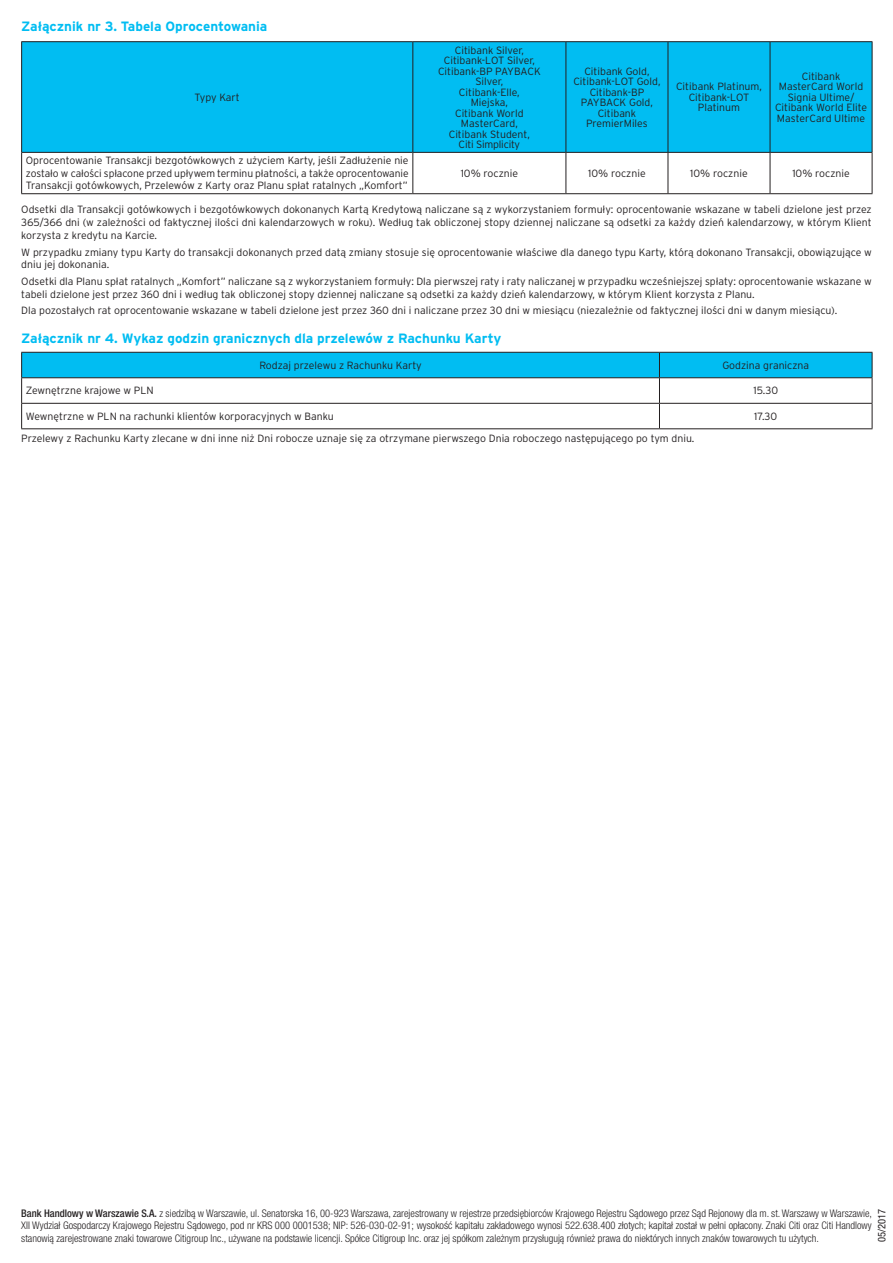
<style>
.page{position:relative;width:893px;height:1263px;background:#fff}
.page>*{position:absolute;margin:0;border:0;box-sizing:border-box;transform-origin:0 0}
.t1{font:700 13.5px "Interstate Pl";color:#01bdf2}
.t2{font:300 10.5px/10.5px "Interstate Pl";color:#231f20;text-align:center}
.t3{font:300 condensed 10.5px/12.6px "Helvetica Neue LT Pro";color:#231f20;text-align:justify}
.t4{font:10.5px "Helvetica Neue Pl Condensed";color:#231f20}
.s1{font-weight:500}
</style>
<div class="page">
<div style="left:22px;top:42px;width:850px;height:110px;background:#01bdf2"></div>
<hr style="left:21px;top:41px;width:392px;height:1px;background:#231f20">
<hr style="left:21px;top:42px;width:1px;height:110px;background:#231f20">
<hr style="left:413px;top:41px;width:153px;height:1px;background:#231f20">
<hr style="left:412px;top:42px;width:1px;height:110px;background:#231f20">
<hr style="left:566px;top:41px;width:102px;height:1px;background:#231f20">
<hr style="left:566px;top:42px;width:1px;height:110px;background:#231f20">
<hr style="left:668px;top:41px;width:102px;height:1px;background:#231f20">
<hr style="left:668px;top:42px;width:1px;height:110px;background:#231f20">
<hr style="left:770px;top:41px;width:102px;height:1px;background:#231f20">
<hr style="left:770px;top:42px;width:1px;height:110px;background:#231f20">
<hr style="left:872px;top:42px;width:1px;height:110px;background:#231f20">
<hr style="left:21px;top:152px;width:392px;height:1px;background:#231f20">
<hr style="left:21px;top:153px;width:1px;height:40px;background:#231f20">
<hr style="left:413px;top:152px;width:153px;height:1px;background:#231f20">
<hr style="left:412px;top:153px;width:1px;height:40px;background:#231f20">
<hr style="left:566px;top:152px;width:102px;height:1px;background:#231f20">
<hr style="left:566px;top:153px;width:1px;height:40px;background:#231f20">
<hr style="left:668px;top:152px;width:102px;height:1px;background:#231f20">
<hr style="left:668px;top:153px;width:1px;height:40px;background:#231f20">
<hr style="left:770px;top:152px;width:102px;height:1px;background:#231f20">
<hr style="left:770px;top:153px;width:1px;height:40px;background:#231f20">
<hr style="left:872px;top:153px;width:1px;height:40px;background:#231f20">
<hr style="left:21px;top:193px;width:392px;height:1px;background:#231f20">
<hr style="left:413px;top:193px;width:153px;height:1px;background:#231f20">
<hr style="left:566px;top:193px;width:102px;height:1px;background:#231f20">
<hr style="left:668px;top:193px;width:102px;height:1px;background:#231f20">
<hr style="left:770px;top:193px;width:102px;height:1px;background:#231f20">
<hr style="left:659px;top:428px;width:213px;height:1px;background:#231f20">
<svg style="left:21px;top:352px;width:852px;height:76px"></svg>
<hr style="left:21px;top:428px;width:638px;height:1px;background:#231f20">
<p class="t1" style="left:21px;top:19px;width:248px">Załącznik nr 3. Tabela Oprocentowania</p>
<p class="t2" style="left:195px;top:92px;width:47px">Typy Kart</p>
<p class="t2" style="left:438px;top:45px;width:104px">Citibank Silver,<br>Citibank-LOT Silver,<br>Citibank-BP PAYBACK<br>Silver,<br>Citibank-Elle,<br>Miejska,<br>Citibank World<br>MasterCard,<br>Citibank Student,<br>Citi Simplicity</p>
<p class="t2" style="left:573px;top:66px;width:89px">Citibank Gold,<br>Citibank-LOT Gold,<br>Citibank-BP<br>PAYBACK Gold,<br>Citibank<br>PremierMiles</p>
<p class="t2" style="left:676px;top:81px;width:87px">Citibank Platinum,<br>Citibank-LOT<br>Platinum</p>
<p class="t2" style="left:775px;top:71px;width:94px">Citibank<br>MasterCard World<br>Signia Ultime/<br>Citibank World Elite<br>MasterCard Ultime</p>
<p class="t2" style="left:26px;top:154px;width:384px;line-height:12.6px;text-align:justify">Oprocentowanie Transakcji bezgotówkowych z użyciem Karty, jeśli Zadłużenie nie zostało w całości spłacone przed upływem terminu płatności, a także oprocentowanie Transakcji gotówkowych, Przelewów z Karty oraz Planu spłat ratalnych „Komfort”</p>
<p class="t2" style="left:461px;top:168px;width:59px">10% rocznie</p>
<p class="t2" style="left:588px;top:168px;width:59px">10% rocznie</p>
<p class="t2" style="left:690px;top:168px;width:59px">10% rocznie</p>
<p class="t2" style="left:792px;top:168px;width:59px">10% rocznie</p>
<p class="t2" style="left:21px;top:203px;width:852px;line-height:12.6px;text-align:justify">Odsetki dla Transakcji gotówkowych i bezgotówkowych dokonanych Kartą Kredytową naliczane są z wykorzystaniem formuły: oprocentowanie wskazane w tabeli dzielone jest przez 365/366 dni (w zależności od faktycznej ilości dni kalendarzowych w roku). Według tak obliczonej stopy dziennej naliczane są odsetki za każdy dzień kalendarzowy, w którym Klient korzysta z kredytu na Karcie.</p>
<p class="t2" style="left:21px;top:245px;width:852px;line-height:12.6px;text-align:left">W przypadku zmiany typu Karty do transakcji dokonanych przed datą zmiany stosuje się oprocentowanie właściwe dla danego typu Karty, którą dokonano Transakcji, obowiązujące w dniu jej dokonania.</p>
<p class="t2" style="left:21px;top:275px;width:852px;line-height:12.6px;text-align:left">Odsetki dla Planu spłat ratalnych „Komfort” naliczane są z wykorzystaniem formuły: Dla pierwszej raty i raty naliczanej w przypadku wcześniejszej spłaty: oprocentowanie wskazane w tabeli dzielone jest przez 360 dni i według tak obliczonej stopy dziennej naliczane są odsetki za każdy dzień kalendarzowy, w którym Klient korzysta z Planu.</p>
<p class="t2" style="left:21px;top:305px;width:818px">Dla pozostałych rat oprocentowanie wskazane w tabeli dzielone jest przez 360 dni i naliczane przez 30 dni w miesiącu (niezależnie od faktycznej ilości dni w danym miesiącu).</p>
<p class="t1" style="left:21px;top:331px;width:482px">Załącznik nr 4. Wykaz godzin granicznych dla przelewów z Rachunku Karty</p>
<p class="t2" style="left:259px;top:360px;width:164px">Rodzaj przelewu z Rachunku Karty</p>
<p class="t2" style="left:722px;top:360px;width:88px">Godzina graniczna</p>
<p class="t2" style="left:26px;top:385px;width:129px">Zewnętrzne krajowe w PLN</p>
<p class="t2" style="left:753px;top:385px;width:26px">15.30</p>
<p class="t2" style="left:26px;top:411px;width:309px">Wewnętrzne w PLN na rachunki klientów korporacyjnych w Banku</p>
<p class="t2" style="left:754px;top:411px;width:24px">17.30</p>
<p class="t2" style="left:21px;top:433px;width:675px">Przelewy z Rachunku Karty zlecane w dni inne niż Dni robocze uznaje się za otrzymane pierwszego Dnia roboczego następującego po tym dniu.</p>
<p class="t3" style="left:21px;top:1206px;width:852px"><span class="s1">Bank Handlowy w Warszawie S.A.</span> z siedzibą w Warszawie, ul. Senatorska 16, 00-923 Warszawa, zarejestrowany w rejestrze przedsiębiorców Krajowego Rejestru Sądowego przez Sąd Rejonowy dla m. st. Warszawy w Warszawie, XII Wydział Gospodarczy Krajowego Rejestru Sądowego, pod nr KRS 000 0001538; NIP: 526-030-02-91; wysokość kapitału zakładowego wynosi 522.638.400 złotych; kapitał został w pełni opłacony. Znaki Citi oraz Citi Handlowy stanowią zarejestrowane znaki towarowe Citigroup Inc., używane na podstawie licencji. Spółce Citigroup Inc. oraz jej spółkom zależnym przysługują również prawa do niektórych innych znaków towarowych tu użytych.</p>
<p class="t4" style="left:876px;top:1242px;width:35px;rotate:-90deg">05/2017</p>
</div>
